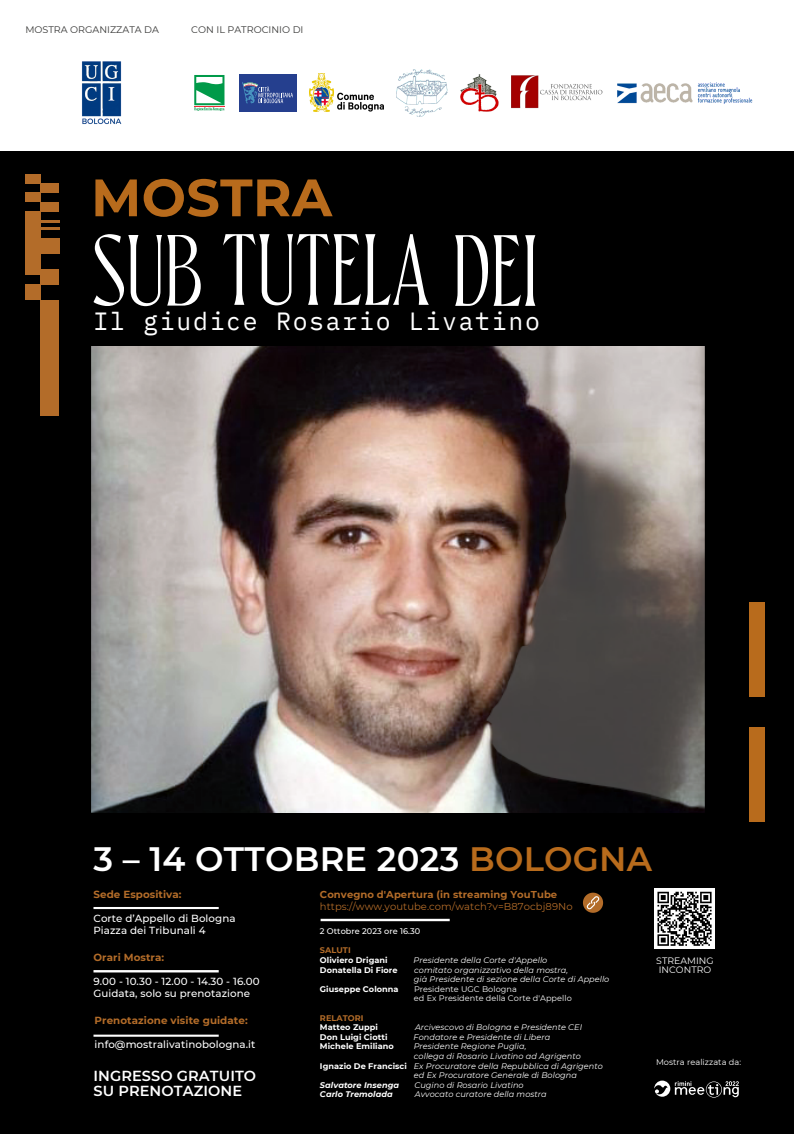
<style>
.page{position:relative;width:794px;height:1134px;background:#000}
.page>*{position:absolute;margin:0;border:0;box-sizing:border-box;transform-origin:0 0}
.t1{font:700 52.52px "Montserrat";letter-spacing:.005em;color:#b86b1c}
.t2{font:600 33.8px "Montserrat";letter-spacing:.005em;color:#fff}
.t3{font:24.84px "IBM Plex Mono";letter-spacing:.07em;color:#fff}
.t4{font:600 14.56px/14.9px "Montserrat";letter-spacing:.005em;color:#fff}
.t5{font:500 10.28px/12px "Montserrat";letter-spacing:.005em;color:#fff}
.t6{font:700 10.28px "Montserrat";letter-spacing:.005em;color:#b36c29}
.t7{font:10px "Montserrat";letter-spacing:.005em;color:#b36c29}
.t8{font:700 10px "Montserrat";letter-spacing:.005em;color:#b36c29}
.t9{font:9.56px "Montserrat";color:#383837}
.t10{font:9.28px/9.3px "Montserrat";letter-spacing:.005em;color:#fff}
.t11{font:8.24px "Montserrat";letter-spacing:.005em;color:#fff}
.t12{font:italic 8.16px "Montserrat";letter-spacing:.005em;color:#fff}
.t13{font:700 8.16px "Montserrat";letter-spacing:.005em;color:#fff}
.t14{font:8.16px "Montserrat";letter-spacing:.005em;color:#fff}
.t15{font:italic 700 8.16px "Montserrat";letter-spacing:.005em;color:#fff}
.t16{font:500 8.16px "Montserrat";letter-spacing:.005em;color:#fff}
.t17{font:700 8.16px "Montserrat";letter-spacing:.005em;color:#b36c29}
.s1{color:#b86b1c}
.s2{font-weight:700;font-style:normal}
</style>
<div class="page">
<img style="left:91px;top:346px;width:613px;height:467px">
<div style="left:749px;top:602px;width:16px;height:95px;background:#b86b1c"></div>
<div style="left:749px;top:727px;width:16px;height:95px;background:#b86b1c"></div>
<div style="left:0;top:0;width:794px;height:151px;background:#fff"></div>
<svg style="left:93px;top:234px;width:108px;height:72px"></svg>
<svg style="left:223px;top:234px;width:206px;height:71px"></svg>
<svg style="left:455px;top:235px;width:80px;height:71px"></svg>
<svg style="left:654px;top:1081px;width:84px;height:17px"></svg>
<hr style="left:93px;top:970px;width:126px;height:2px;background:#fff">
<hr style="left:93px;top:907px;width:126px;height:2px;background:#fff">
<hr style="left:320px;top:919px;width:129px;height:2px;background:#fff">
<hr style="left:93px;top:1035px;width:126px;height:2px;background:#fff">
<img style="left:82px;top:61px;width:40px;height:63px">
<svg style="left:224px;top:75px;width:1px;height:36px"></svg>
<svg style="left:194px;top:75px;width:30px;height:36px"></svg>
<div style="left:239px;top:74px;width:57px;height:38px;background:#253f8e"></div>
<svg style="left:242px;top:82px;width:51px;height:22px"></svg>
<img style="left:309px;top:74px;width:75px;height:38px">
<img style="left:460px;top:74px;width:39px;height:38px">
<img style="left:397px;top:69px;width:50px;height:48px">
<img style="left:511px;top:75px;width:92px;height:34px">
<div style="left:41px;top:300px;width:18px;height:116px;background:#b36c29"></div>
<div style="left:25px;top:285px;width:16px;height:15px;background:#b36c29"></div>
<div style="left:25px;top:211px;width:16px;height:64px;background:#b36c29"></div>
<div style="left:25px;top:193px;width:16px;height:9px;background:#b36c29"></div>
<div style="left:25px;top:175px;width:16px;height:9px;background:#b36c29"></div>
<div style="left:41px;top:184px;width:18px;height:9px;background:#b36c29"></div>
<div style="left:41px;top:202px;width:18px;height:9px;background:#b36c29"></div>
<hr style="left:38px;top:220px;width:21px;height:2px;background:#b36c29">
<hr style="left:37px;top:228px;width:22px;height:2px;background:#b36c29">
<div style="left:37px;top:239px;width:22px;height:15px;background:#b36c29"></div>
<div style="left:41px;top:269px;width:18px;height:16px;background:#b36c29"></div>
<img style="left:617px;top:82px;width:136px;height:22px">
<svg style="left:583px;top:892px;width:21px;height:21px"></svg>
<div style="left:654px;top:888px;width:60px;height:61px;background:#fff"></div>
<svg style="left:657px;top:891px;width:55px;height:55px"></svg>
<p class="t9" style="left:25px;top:24px;width:135px">MOSTRA ORGANIZZATA DA</p>
<p class="t9" style="left:191px;top:24px;width:114px">CON IL PATROCINIO DI</p>
<p class="t1" style="left:91px;top:165px;width:242px">MOSTRA</p>
<p class="t3" style="left:93px;top:304px;width:448px">Il giudice Rosario Livatino</p>
<p class="t2" style="left:93px;top:839px;width:560px">3 – 14 OTTOBRE 2023 <span class="s1">BOLOGNA</span></p>
<p class="t6" style="left:93px;top:888px;width:90px">Sede Espositiva:</p>
<p class="t5" style="left:93px;top:912px;width:143px">Corte d’Appello di Bologna<br>Piazza dei Tribunali 4</p>
<p class="t6" style="left:93px;top:951px;width:72px">Orari Mostra:</p>
<p class="t5" style="left:93px;top:975px;width:168px">9.00 - 10.30 - 12.00 - 14.30 - 16.00</p>
<p class="t5" style="left:93px;top:987px;width:158px">Guidata, solo su prenotazione</p>
<p class="t6" style="left:95px;top:1014px;width:154px">Prenotazione visite guidate:</p>
<p class="t5" style="left:95px;top:1039px;width:162px">info@mostralivatinobologna.it</p>
<p class="t4" style="left:93px;top:1069px;width:164px">INGRESSO GRATUITO<br>SU PRENOTAZIONE</p>
<p class="t8" style="left:320px;top:888px;width:239px">Convegno d'Apertura (in streaming YouTube</p>
<p class="t7" style="left:320px;top:900px;width:254px">https://www.youtube.com/watch?v=B87ocbj89No</p>
<p class="t16" style="left:320px;top:926px;width:102px">2 Ottobre 2023 ore 16.30</p>
<p class="t17" style="left:320px;top:945px;width:32px">SALUTI</p>
<p class="t13" style="left:320px;top:955px;width:69px">Oliviero Drigani</p>
<p class="t12" style="left:413px;top:955px;width:135px">Presidente della Corte d'Appello</p>
<p class="t13" style="left:320px;top:965px;width:79px">Donatella Di Fiore</p>
<p class="t12" style="left:414px;top:965px;width:155px">comitato organizzativo della mostra,</p>
<p class="t12" style="left:414px;top:974px;width:197px">già Presidente di sezione della Corte di Appello</p>
<p class="t13" style="left:320px;top:984px;width:80px">Giuseppe Colonna</p>
<p class="t14" style="left:414px;top:984px;width:104px">Presidente UGC Bologna</p>
<p class="t14" style="left:414px;top:993px;width:159px">ed Ex Presidente della Corte d'Appello</p>
<p class="t17" style="left:320px;top:1013px;width:45px">RELATORI</p>
<p class="t13" style="left:320px;top:1022px;width:59px">Matteo Zuppi</p>
<p class="t12" style="left:415px;top:1022px;width:168px">Arcivescovo di Bologna e Presidente CEI</p>
<p class="t13" style="left:320px;top:1032px;width:69px">Don Luigi Ciotti</p>
<p class="t12" style="left:413px;top:1032px;width:138px">Fondatore e Presidente di Libera</p>
<p class="t13" style="left:320px;top:1041px;width:75px">Michele Emiliano</p>
<p class="t12" style="left:413px;top:1041px;width:114px">Presidente Regione Puglia,</p>
<p class="t12" style="left:414px;top:1051px;width:168px">collega di Rosario Livatino ad Agrigento</p>
<p class="t12" style="left:320px;top:1061px;width:284px"><span class="s2">Ignazio De Francisci</span> Ex Procuratore della Repubblica di Agrigento</p>
<p class="t12" style="left:414px;top:1070px;width:164px">ed Ex Procuratore Generale di Bologna</p>
<p class="t15" style="left:320px;top:1080px;width:81px">Salvatore Insenga</p>
<p class="t12" style="left:414px;top:1080px;width:111px">Cugino di Rosario Livatino</p>
<p class="t15" style="left:320px;top:1089px;width:74px">Carlo Tremolada</p>
<p class="t12" style="left:415px;top:1089px;width:133px">Avvocato curatore della mostra</p>
<p class="t10" style="left:656px;top:956px;width:59px">STREAMING<br>INCONTRO</p>
<p class="t11" style="left:656px;top:1057px;width:87px">Mostra realizzata da:</p>
</div>
